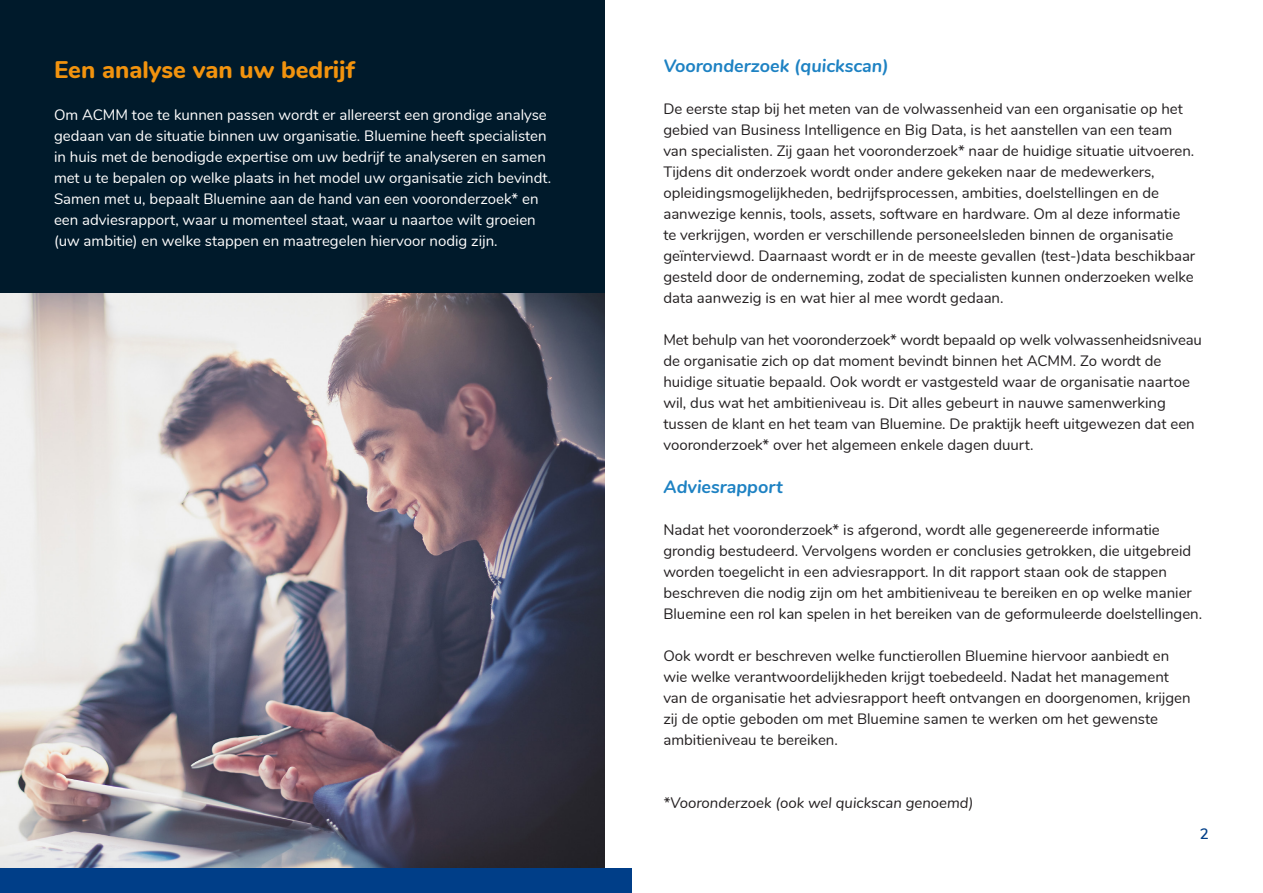
<style>
.page{position:relative;width:1263px;height:893px;background:#fff}
.page>*{position:absolute;margin:0;border:0;box-sizing:border-box;transform-origin:0 0}
.t1{font:800 24px "Nunito";color:#f2930e}
.t2{font:italic 700 18px "Nunito";color:#1e82c3}
.t3{font:15px/21px "Nunito";color:#231f20}
.t4{font:15px/21px "Nunito";color:#fff}
.t5{font:italic 15px "Nunito";color:#231f20}
.t6{font:600 15px "Nunito";color:#003e88}
</style>
<div class="page">
<div style="left:0;top:0;width:605px;height:294px;background:#001a2b"></div>
<img style="left:0;top:294px;width:605px;height:574px">
<div style="left:0;top:868px;width:631px;height:25px;background:#003e88"></div>
<p class="t1" style="left:54px;top:52px;width:302px">Een analyse van uw bedrijf</p>
<p class="t4" style="left:54px;top:104px;width:499px">Om ACMM toe te kunnen passen wordt er allereerst een grondige analyse gedaan van de situatie binnen uw organisatie. Bluemine heeft specialisten in huis met de benodigde expertise om uw bedrijf te analyseren en samen met u te bepalen op welke plaats in het model uw organisatie zich bevindt.<br>Samen met u, bepaalt Bluemine aan de hand van een vooronderzoek* en een adviesrapport, waar u momenteel staat, waar u naartoe wilt groeien (uw ambitie) en welke stappen en maatregelen hiervoor nodig zijn.</p>
<p class="t2" style="left:663px;top:53px;width:227px">Vooronderzoek (quickscan)</p>
<p class="t3" style="left:663px;top:98px;width:533px">De eerste stap bij het meten van de volwassenheid van een organisatie op het gebied van Business Intelligence en Big Data, is het aanstellen van een team van specialisten. Zij gaan het vooronderzoek* naar de huidige situatie uitvoeren.<br>Tijdens dit onderzoek wordt onder andere gekeken naar de medewerkers, opleidingsmogelijkheden, bedrijfsprocessen, ambities, doelstellingen en de aanwezige kennis, tools, assets, software en hardware. Om al deze informatie te verkrijgen, worden er verschillende personeelsleden binnen de organisatie geïnterviewd. Daarnaast wordt er in de meeste gevallen (test-)data beschikbaar gesteld door de onderneming, zodat de specialisten kunnen onderzoeken welke data aanwezig is en wat hier al mee wordt gedaan.</p>
<p class="t3" style="left:663px;top:329px;width:540px">Met behulp van het vooronderzoek* wordt bepaald op welk volwassenheidsniveau de organisatie zich op dat moment bevindt binnen het ACMM. Zo wordt de huidige situatie bepaald. Ook wordt er vastgesteld waar de organisatie naartoe wil, dus wat het ambitieniveau is. Dit alles gebeurt in nauwe samenwerking tussen de klant en het team van Bluemine. De praktijk heeft uitgewezen dat een vooronderzoek* over het algemeen enkele dagen duurt.</p>
<p class="t2" style="left:663px;top:473px;width:121px">Adviesrapport</p>
<p class="t3" style="left:663px;top:518px;width:540px">Nadat het vooronderzoek* is afgerond, wordt alle gegenereerde informatie grondig bestudeerd. Vervolgens worden er conclusies getrokken, die uitgebreid worden toegelicht in een adviesrapport. In dit rapport staan ook de stappen beschreven die nodig zijn om het ambitieniveau te bereiken en op welke manier Bluemine een rol kan spelen in het bereiken van de geformuleerde doelstellingen.</p>
<p class="t3" style="left:663px;top:644px;width:529px">Ook wordt er beschreven welke functierollen Bluemine hiervoor aanbiedt en wie welke verantwoordelijkheden krijgt toebedeeld. Nadat het management van de organisatie het adviesrapport heeft ontvangen en doorgenomen, krijgen zij de optie geboden om met Bluemine samen te werken om het gewenste ambitieniveau te bereiken.</p>
<p class="t5" style="left:663px;top:792px;width:312px">*Vooronderzoek (ook wel quickscan genoemd)</p>
<p class="t6" style="left:1200px;top:823px;width:10px">2</p>
</div>
